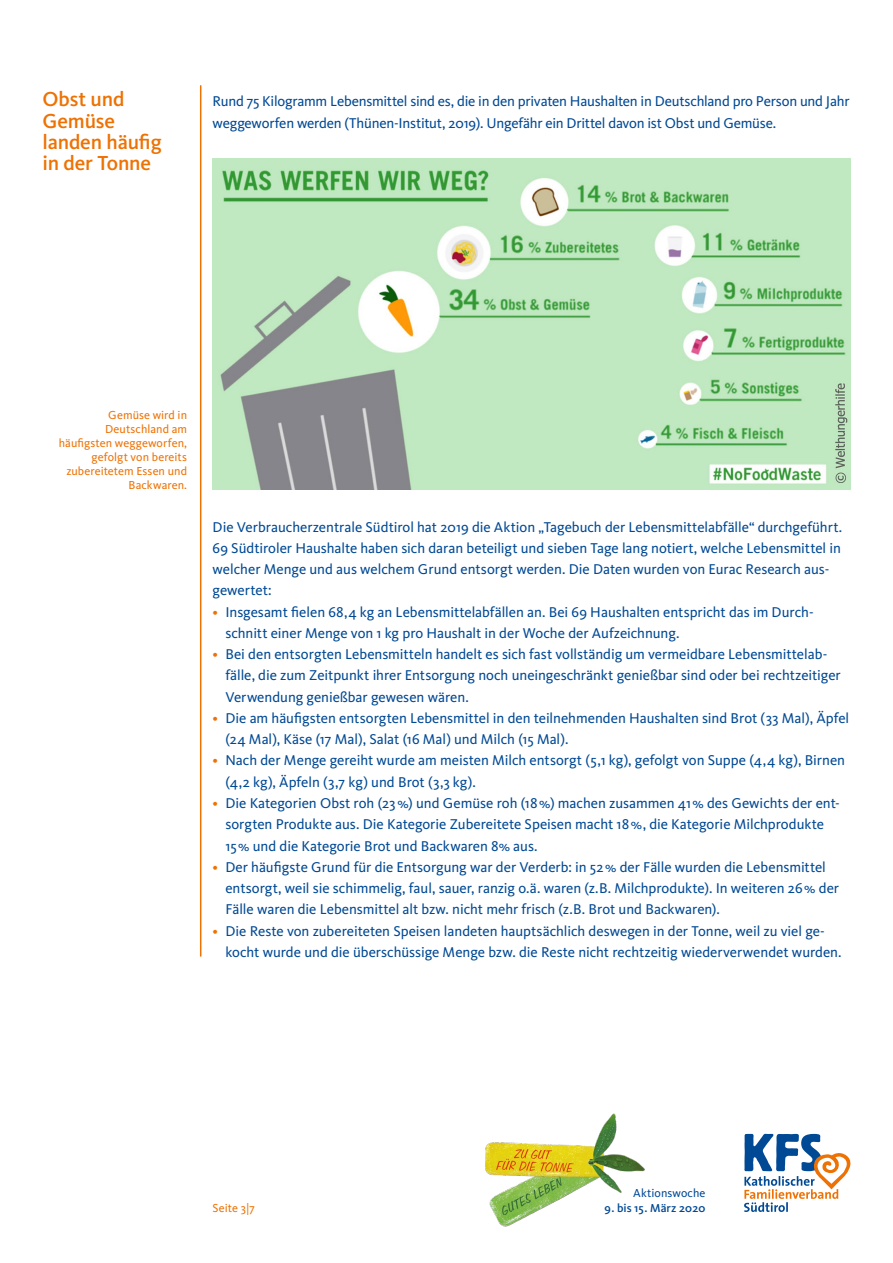
<style>
.page{position:relative;width:893px;height:1263px;background:#fff}
.page>*{position:absolute;margin:0;border:0;box-sizing:border-box;transform-origin:0 0}
.t1{font:500 21px/21.3px "Kievit";letter-spacing:-.01em;color:#ee7203}
.t2{font:14.7px/21.3px "Kievit";letter-spacing:-.005em;color:#004994}
.t3{font:12px/14.1px "Kievit";letter-spacing:.005em;color:#ee7203;text-align:right}
.t4{font:500 12px "Kievit";letter-spacing:.015em;color:#004994}
.t5{font:12px "Kievit";letter-spacing:.01em;color:#004994}
.s1{color:#ee7203}
</style>
<div class="page">
<hr style="left:200px;top:86px;width:1px;height:870px;background:#ee7203">
<img style="left:213px;top:159px;width:637px;height:330px">
<svg style="left:744px;top:1134px;width:107px;height:78px"></svg>
<img style="left:485px;top:1114px;width:160px;height:113px">
<h1 class="t1" style="left:43px;top:89px;width:121px">Obst und<br>Gemüse landen häufig in der Tonne</h1>
<p class="t2" style="left:213px;top:91px;width:638px">Rund 75 Kilogramm Lebensmittel sind es, die in den privaten Haushalten in Deutschland pro Person und Jahr weggeworfen werden (Thünen-Institut, 2019). Ungefähr ein Drittel davon ist Obst und Gemüse.</p>
<p class="t3" style="left:59px;top:408px;width:130px">Gemüse wird in<br>Deutschland am häufigsten weggeworfen, gefolgt von bereits zubereitetem Essen und<br>Backwaren.</p>
<p class="t2" style="left:213px;top:516px;width:631px">Die Verbraucherzentrale Südtirol hat 2019 die Aktion „Tagebuch der Lebensmittelabfälle“ durchgeführt.<br>69 Südtiroler Haushalte haben sich daran beteiligt und sieben Tage lang notiert, welche Lebensmittel in welcher Menge und aus welchem Grund entsorgt werden. Die Daten wurden von Eurac Research aus&shy;gewertet:</p>
<p class="t2" style="left:225px;top:601px;width:590px;text-indent:-13px"><span class="s1">•</span> Insgesamt fielen 68,4 kg an Lebensmittelabfällen an. Bei 69 Haushalten entspricht das im Durch&shy;schnitt einer Menge von 1 kg pro Haushalt in der Woche der Aufzeichnung.</p>
<p class="t2" style="left:225px;top:644px;width:617px;text-indent:-13px"><span class="s1">•</span> Bei den entsorgten Lebensmitteln handelt es sich fast vollständig um vermeidbare Lebensmittelab&shy;fälle, die zum Zeitpunkt ihrer Entsorgung noch uneingeschränkt genießbar sind oder bei rechtzeitiger<br>Verwendung genießbar gewesen wären.</p>
<p class="t2" style="left:225px;top:707px;width:625px;text-indent:-13px"><span class="s1">•</span> Die am häufigsten entsorgten Lebensmittel in den teilnehmenden Haushalten sind Brot (33 Mal), Äpfel (24 Mal), Käse (17 Mal), Salat (16 Mal) und Milch (15 Mal).</p>
<p class="t2" style="left:225px;top:750px;width:621px;text-indent:-13px"><span class="s1">•</span> Nach der Menge gereiht wurde am meisten Milch entsorgt (5,1 kg), gefolgt von Suppe (4,4 kg), Birnen (4,2 kg), Äpfeln (3,7 kg) und Brot (3,3 kg).</p>
<p class="t2" style="left:225px;top:792px;width:616px;text-indent:-13px"><span class="s1">•</span> Die Kategorien Obst roh (23 %) und Gemüse roh (18%) machen zusammen 41% des Gewichts der ent&shy;sorgten Produkte aus. Die Kategorie Zubereitete Speisen macht 18%, die Kategorie Milchprodukte<br>15 % und die Kategorie Brot und Backwaren 8% aus.</p>
<p class="t2" style="left:225px;top:856px;width:615px;text-indent:-13px"><span class="s1">•</span> Der häufigste Grund für die Entsorgung war der Verderb: in 52% der Fälle wurden die Lebensmittel entsorgt, weil sie schimmelig, faul, sauer, ranzig o.ä. waren (z.B. Milchprodukte). In weiteren 26 % der<br>Fälle waren die Lebensmittel alt bzw. nicht mehr frisch (z.B. Brot und Backwaren).</p>
<p class="t2" style="left:225px;top:920px;width:618px;text-indent:-13px"><span class="s1">•</span> Die Reste von zubereiteten Speisen landeten hauptsächlich deswegen in der Tonne, weil zu viel ge&shy;kocht wurde und die überschüssige Menge bzw. die Reste nicht rechtzeitig wiederverwendet wurden.</p>
<p class="t3" style="left:213px;top:1201px;width:44px">Seite 3|7</p>
<p class="t5" style="left:633px;top:1186px;width:74px">Aktionswoche</p>
<p class="t4" style="left:605px;top:1201px;width:102px">9. bis 15. März 2020</p>
</div>
